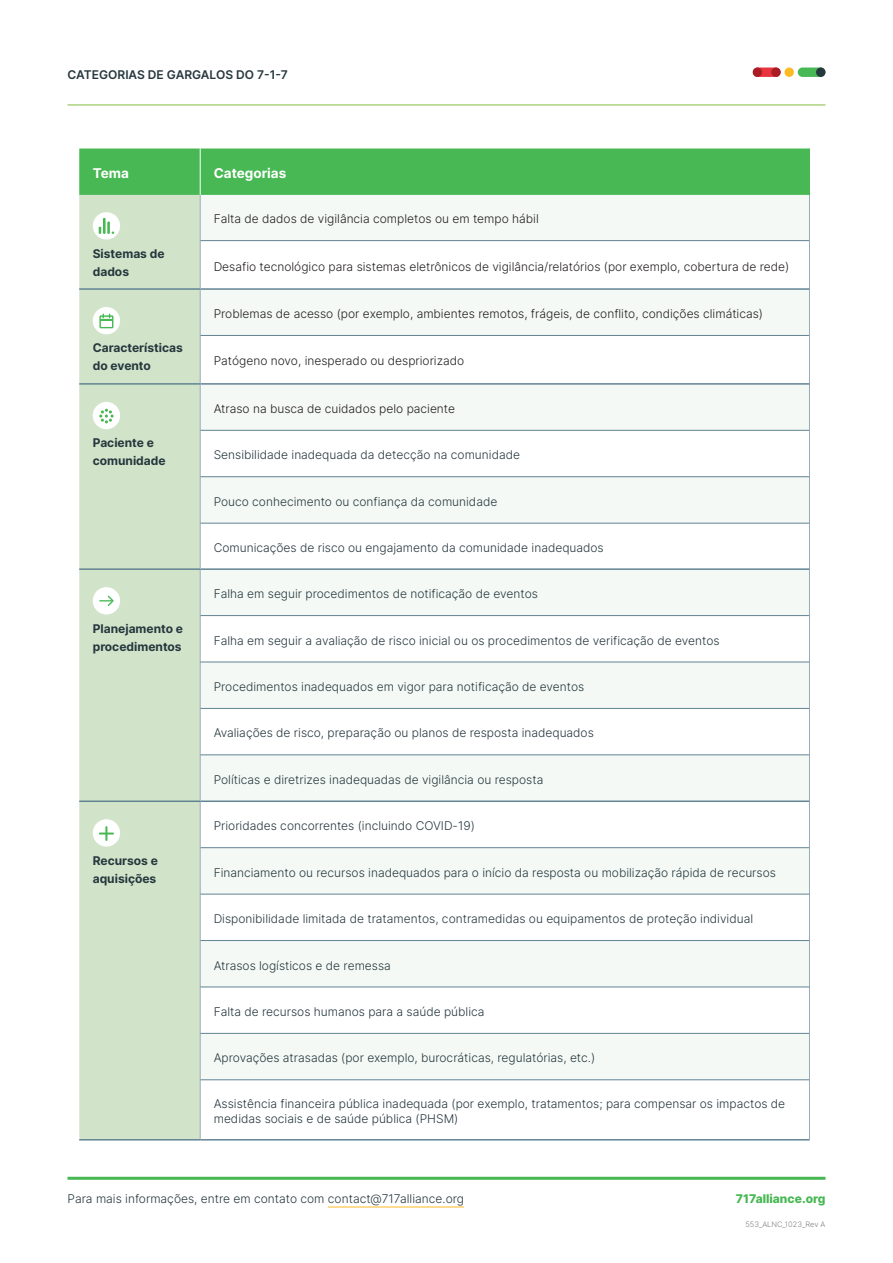
<style>
.page{position:relative;width:893px;height:1263px;background:#fff}
.page>*{position:absolute;margin:0;border:0;box-sizing:border-box;transform-origin:0 0}
.Table_Heading{font:700 13.5px "Inter";color:#fff}
.RTSL_Table_Body_Copy{font:300 12px/15px "Inter";color:#26373d}
.RTSL_Table_Body_Copy-2{font:300 12px "Inter";color:#231f20}
.Table_Subheading{font:700 12px/18px "Inter";color:#26373d}
.t1{font:600 12px "Inter";color:#26373d}
.t2{font:800 12px "Inter";color:#47b853}
.t3{font:300 7.5px "Inter";color:#7d8085}
</style>
<div class="page">
<hr style="left:328px;top:1206px;width:136px;height:1px;background:#fdba24">
<hr style="left:68px;top:1177px;width:757px;height:3px;background:#47b853">
<div style="left:753px;top:68px;width:28px;height:9px;background:#e8343f;border-radius:5px"></div>
<div style="left:798px;top:68px;width:27px;height:9px;background:#47b853;border-radius:5px"></div>
<div style="left:784px;top:68px;width:10px;height:9px;background:#fdba24;border-radius:50%"></div>
<div style="left:771px;top:68px;width:10px;height:9px;background:#ab1d24;border-radius:50%"></div>
<div style="left:753px;top:68px;width:9px;height:9px;background:#ab1d24;border-radius:50%"></div>
<div style="left:816px;top:68px;width:9px;height:9px;background:#26373d;border-radius:50%"></div>
<hr style="left:68px;top:105px;width:757px;height:1px;background:#85be42">
<div style="left:79px;top:148px;width:730px;height:47px;background:#47b853"></div>
<div style="left:79px;top:195px;width:121px;height:944px;background:#d1e4ca"></div>
<div style="left:201px;top:195px;width:608px;height:235px;background:#f4f9f5"></div>
<svg style="left:201px;top:241px;width:608px;height:142px"></svg>
<svg style="left:201px;top:477px;width:608px;height:604px;fill:#f4f9f5"></svg>
<hr style="left:809px;top:195px;width:1px;height:46px;background:#9aabb6">
<hr style="left:809px;top:241px;width:1px;height:48px;background:#9aabb6">
<hr style="left:809px;top:289px;width:1px;height:46px;background:#9aabb6">
<hr style="left:809px;top:335px;width:1px;height:49px;background:#9aabb6">
<hr style="left:809px;top:384px;width:1px;height:46px;background:#9aabb6">
<hr style="left:809px;top:430px;width:1px;height:47px;background:#9aabb6">
<hr style="left:809px;top:477px;width:1px;height:46px;background:#9aabb6">
<hr style="left:809px;top:523px;width:1px;height:46px;background:#9aabb6">
<hr style="left:809px;top:569px;width:1px;height:47px;background:#9aabb6">
<hr style="left:809px;top:616px;width:1px;height:46px;background:#9aabb6">
<hr style="left:809px;top:662px;width:1px;height:46px;background:#9aabb6">
<hr style="left:809px;top:708px;width:1px;height:47px;background:#9aabb6">
<hr style="left:809px;top:755px;width:1px;height:46px;background:#9aabb6">
<hr style="left:809px;top:801px;width:1px;height:47px;background:#9aabb6">
<hr style="left:809px;top:848px;width:1px;height:46px;background:#9aabb6">
<hr style="left:809px;top:894px;width:1px;height:46px;background:#9aabb6">
<hr style="left:809px;top:940px;width:1px;height:47px;background:#9aabb6">
<hr style="left:809px;top:987px;width:1px;height:46px;background:#9aabb6">
<hr style="left:809px;top:1033px;width:1px;height:47px;background:#9aabb6">
<hr style="left:809px;top:1080px;width:1px;height:59px;background:#9aabb6">
<hr style="left:200px;top:149px;width:1px;height:46px;background:#fff">
<hr style="left:200px;top:288px;width:609px;height:2px;background:#628393">
<hr style="left:200px;top:383px;width:609px;height:2px;background:#628393">
<hr style="left:200px;top:568px;width:609px;height:2px;background:#628393">
<hr style="left:200px;top:800px;width:609px;height:2px;background:#628393">
<hr style="left:79px;top:1139px;width:121px;height:1px;background:#628393">
<hr style="left:200px;top:385px;width:1px;height:45px;background:#9aabb6">
<hr style="left:200px;top:430px;width:1px;height:47px;background:#9aabb6">
<hr style="left:200px;top:477px;width:1px;height:46px;background:#9aabb6">
<hr style="left:200px;top:523px;width:1px;height:45px;background:#9aabb6">
<hr style="left:200px;top:430px;width:609px;height:1px;background:#628393">
<hr style="left:200px;top:476px;width:609px;height:1px;background:#628393">
<hr style="left:200px;top:523px;width:609px;height:1px;background:#628393">
<hr style="left:79px;top:568px;width:121px;height:2px;background:#628393">
<hr style="left:200px;top:570px;width:1px;height:46px;background:#9aabb6">
<hr style="left:200px;top:616px;width:1px;height:46px;background:#9aabb6">
<hr style="left:200px;top:662px;width:1px;height:46px;background:#9aabb6">
<hr style="left:200px;top:708px;width:1px;height:47px;background:#9aabb6">
<hr style="left:200px;top:755px;width:1px;height:45px;background:#9aabb6">
<hr style="left:200px;top:615px;width:609px;height:1px;background:#628393">
<hr style="left:200px;top:662px;width:609px;height:1px;background:#628393">
<hr style="left:200px;top:708px;width:609px;height:1px;background:#628393">
<hr style="left:200px;top:754px;width:609px;height:1px;background:#628393">
<hr style="left:79px;top:800px;width:121px;height:2px;background:#628393">
<hr style="left:200px;top:802px;width:1px;height:46px;background:#9aabb6">
<hr style="left:200px;top:848px;width:1px;height:46px;background:#9aabb6">
<hr style="left:200px;top:894px;width:1px;height:46px;background:#9aabb6">
<hr style="left:200px;top:940px;width:1px;height:47px;background:#9aabb6">
<hr style="left:200px;top:987px;width:1px;height:46px;background:#9aabb6">
<hr style="left:200px;top:1033px;width:1px;height:47px;background:#9aabb6">
<hr style="left:200px;top:1080px;width:1px;height:59px;background:#9aabb6">
<hr style="left:200px;top:847px;width:609px;height:1px;background:#628393">
<hr style="left:200px;top:894px;width:609px;height:1px;background:#628393">
<hr style="left:200px;top:940px;width:609px;height:1px;background:#628393">
<hr style="left:200px;top:987px;width:609px;height:1px;background:#628393">
<hr style="left:200px;top:1033px;width:609px;height:1px;background:#628393">
<hr style="left:200px;top:1079px;width:609px;height:1px;background:#628393">
<hr style="left:200px;top:1139px;width:610px;height:1px;background:#628393">
<hr style="left:200px;top:195px;width:1px;height:46px;background:#9aabb6">
<hr style="left:200px;top:241px;width:1px;height:47px;background:#9aabb6">
<hr style="left:79px;top:288px;width:121px;height:2px;background:#628393">
<hr style="left:79px;top:383px;width:121px;height:2px;background:#628393">
<hr style="left:200px;top:290px;width:1px;height:45px;background:#9aabb6">
<hr style="left:200px;top:335px;width:1px;height:48px;background:#9aabb6">
<hr style="left:200px;top:240px;width:609px;height:1px;background:#628393">
<hr style="left:200px;top:335px;width:609px;height:1px;background:#628393">
<hr style="left:809px;top:149px;width:1px;height:46px;background:#47b853">
<div style="left:93px;top:212px;width:27px;height:28px;background:#fff;border-radius:50%"></div>
<svg style="left:99px;top:227px;width:2px;height:7px"></svg>
<hr style="left:103px;top:218px;width:3px;height:16px;background:#47b853">
<svg style="left:107px;top:221px;width:7px;height:13px"></svg>
<div style="left:93px;top:307px;width:27px;height:27px;background:#fff;border-radius:50%"></div>
<svg style="left:99px;top:314px;width:14px;height:14px"></svg>
<div style="left:93px;top:402px;width:27px;height:27px;background:#fff;border-radius:50%"></div>
<svg style="left:99px;top:409px;width:15px;height:14px"></svg>
<div style="left:93px;top:587px;width:27px;height:27px;background:#fff;border-radius:50%"></div>
<svg style="left:99px;top:596px;width:15px;height:10px"></svg>
<div style="left:93px;top:819px;width:27px;height:28px;background:#fff;border-radius:50%"></div>
<svg style="left:99px;top:826px;width:15px;height:15px"></svg>
<p class="t1" style="left:68px;top:66px;width:222px">CATEGORIAS DE GARGALOS DO 7-1-7</p>
<p class="Table_Heading" style="left:93px;top:164px;width:38px">Tema</p>
<p class="Table_Heading" style="left:214px;top:164px;width:74px">Categorias</p>
<p class="Table_Subheading" style="left:93px;top:244px;width:73px">Sistemas de dados</p>
<p class="Table_Subheading" style="left:93px;top:339px;width:92px">Características do evento</p>
<p class="Table_Subheading" style="left:93px;top:434px;width:74px">Paciente e comunidade</p>
<p class="Table_Subheading" style="left:93px;top:619px;width:92px">Planejamento e procedimentos</p>
<p class="Table_Subheading" style="left:93px;top:851px;width:67px">Recursos e aquisições</p>
<p class="RTSL_Table_Body_Copy-2" style="left:214px;top:210px;width:327px">Falta de dados de vigilância completos ou em tempo hábil</p>
<p class="RTSL_Table_Body_Copy-2" style="left:214px;top:258px;width:577px">Desafio tecnológico para sistemas eletrônicos de vigilância/relatórios (por exemplo, cobertura de rede)</p>
<p class="RTSL_Table_Body_Copy-2" style="left:214px;top:305px;width:551px">Problemas de acesso (por exemplo, ambientes remotos, frágeis, de conflito, condições climáticas)</p>
<p class="RTSL_Table_Body_Copy-2" style="left:214px;top:352px;width:252px">Patógeno novo, inesperado ou despriorizado</p>
<p class="RTSL_Table_Body_Copy-2" style="left:214px;top:400px;width:243px">Atraso na busca de cuidados pelo paciente</p>
<p class="RTSL_Table_Body_Copy" style="left:214px;top:447px;width:308px">Sensibilidade inadequada da detecção na comunidade</p>
<p class="RTSL_Table_Body_Copy" style="left:214px;top:494px;width:285px">Pouco conhecimento ou confiança da comunidade</p>
<p class="RTSL_Table_Body_Copy" style="left:214px;top:540px;width:391px">Comunicações de risco ou engajamento da comunidade inadequados</p>
<p class="RTSL_Table_Body_Copy" style="left:214px;top:586px;width:326px">Falha em seguir procedimentos de notificação de eventos</p>
<p class="RTSL_Table_Body_Copy" style="left:214px;top:632px;width:507px">Falha em seguir a avaliação de risco inicial ou os procedimentos de verificação de eventos</p>
<p class="RTSL_Table_Body_Copy" style="left:214px;top:679px;width:372px">Procedimentos inadequados em vigor para notificação de eventos</p>
<p class="RTSL_Table_Body_Copy" style="left:214px;top:725px;width:382px">Avaliações de risco, preparação ou planos de resposta inadequados</p>
<p class="RTSL_Table_Body_Copy" style="left:214px;top:772px;width:331px">Políticas e diretrizes inadequadas de vigilância ou resposta</p>
<p class="RTSL_Table_Body_Copy" style="left:214px;top:818px;width:263px">Prioridades concorrentes (incluindo COVID-19)</p>
<p class="RTSL_Table_Body_Copy" style="left:214px;top:864px;width:564px">Financiamento ou recursos inadequados para o início da resposta ou mobilização rápida de recursos</p>
<p class="RTSL_Table_Body_Copy" style="left:214px;top:911px;width:541px">Disponibilidade limitada de tratamentos, contramedidas ou equipamentos de proteção individual</p>
<p class="RTSL_Table_Body_Copy" style="left:214px;top:957px;width:179px">Atrasos logísticos e de remessa</p>
<p class="RTSL_Table_Body_Copy" style="left:214px;top:1004px;width:272px">Falta de recursos humanos para a saúde pública</p>
<p class="RTSL_Table_Body_Copy" style="left:214px;top:1050px;width:383px">Aprovações atrasadas (por exemplo, burocráticas, regulatórias, etc.)</p>
<p class="RTSL_Table_Body_Copy" style="left:214px;top:1096px;width:573px">Assistência financeira pública inadequada (por exemplo, tratamentos; para compensar os impactos de medidas sociais e de saúde pública (PHSM)</p>
<p class="RTSL_Table_Body_Copy" style="left:68px;top:1190px;width:398px">Para mais informações, entre em contato com contact@717alliance.org</p>
<p class="t2" style="left:736px;top:1189px;width:91px">717alliance.org</p>
<p class="t3" style="left:745px;top:1218px;width:82px">553_ALNC_1023_Rev A</p>
</div>
